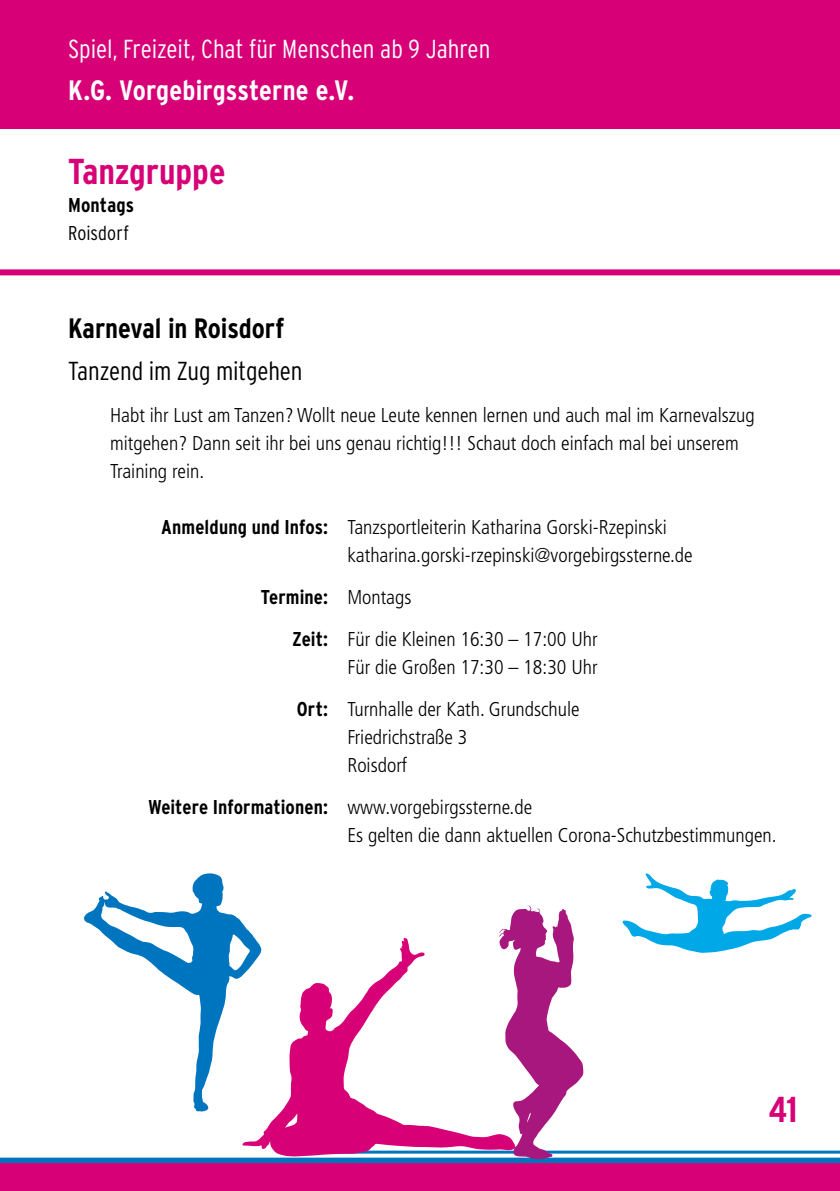
<style>
.page{position:relative;width:840px;height:1191px;background:#fff}
.page>*{position:absolute;margin:0;border:0;box-sizing:border-box;transform-origin:0 0}
.t1{font:700 36px "Interstate Condensed";color:#d70077}
.t2{font:700 28px "Interstate Condensed";letter-spacing:.005em;color:#fff}
.t3{font:700 28px "Interstate Condensed";letter-spacing:-.005em;color:#000}
.t4{font:300 26px "Interstate Condensed";color:#fff}
.t5{font:300 26px "Interstate Condensed";letter-spacing:-.005em;color:#000}
.t6{font:300 condensed 20px/28px "Frutiger LT Std";color:#000}
.t7{font:700 20px "Interstate Condensed";letter-spacing:.005em;color:#000}
.t8{font:300 20px "Interstate Condensed";letter-spacing:.005em;color:#000}
.s1{font-family:"Interstate Condensed";font-weight:700;font-stretch:normal}
.s2{font-family:"Frutiger LT Std";font-weight:300;font-stretch:condensed}
</style>
<div class="page">
<div style="left:0;top:269px;width:839px;height:6px;background:#d70077"></div>
<hr style="left:337px;top:1150px;width:502px;height:3px;background:#0075bf">
<div style="left:0;top:1157px;width:839px;height:6px;background:#0075bf"></div>
<div style="left:0;top:0;width:839px;height:128px;background:#d70077"></div>
<div style="left:0;top:1163px;width:839px;height:28px;background:#d70077"></div>
<svg style="left:242px;top:938px;width:256px;height:218px"></svg>
<svg style="left:622px;top:873px;width:190px;height:80px"></svg>
<svg style="left:84px;top:873px;width:177px;height:238px"></svg>
<svg style="left:498px;top:905px;width:85px;height:254px"></svg>
<h3 class="t4" style="left:68px;top:34px;width:423px">Spiel, Freizeit, Chat für Menschen ab 9 Jahren</h3>
<h2 class="t2" style="left:68px;top:75px;width:287px">K.G. Vorgebirgssterne e.V.</h2>
<h1 class="t1" style="left:68px;top:151px;width:159px">Tanzgruppe</h1>
<p class="t7" style="left:68px;top:194px;width:67px">Montags</p>
<p class="t8" style="left:68px;top:222px;width:62px">Roisdorf</p>
<h2 class="t3" style="left:68px;top:313px;width:217px">Karneval in Roisdorf</h2>
<h3 class="t5" style="left:68px;top:356px;width:236px">Tanzend im Zug mitgehen</h3>
<p class="t6" style="left:110px;top:401px;width:646px">Habt ihr Lust am Tanzen? Wollt neue Leute kennen lernen und auch mal im Karnevalszug mitgehen? Dann seit ihr bei uns genau richtig!!! Schaut doch einfach mal bei unserem<br>Training rein.</p>
<p class="t6" style="left:347px;top:513px;width:346px;text-indent:-186px"><span class="s1">Anmeldung und Infos:</span> Tanzsportleiterin Katharina Gorski-Rzepinski katharina.gorski-rzepinski@vorgebirgssterne.de</p>
<p class="t7" style="left:261px;top:586px;width:152px">Termine: <span class="s2">Montags</span></p>
<p class="t6" style="left:292px;top:625px;width:306px;text-align:right"><span class="s1">Zeit:</span> Für die Kleinen 16:30 – 17:00 Uhr<br>Für die Großen 17:30 – 18:30 Uhr</p>
<p class="t6" style="left:347px;top:695px;width:234px;text-indent:-50px"><span class="s1">Ort:</span> Turnhalle der Kath. Grundschule<br>Friedrichstraße 3<br>Roisdorf</p>
<p class="t6" style="left:347px;top:793px;width:430px;text-indent:-199px"><span class="s1">Weitere Informationen:</span> www.vorgebirgssterne.de<br>Es gelten die dann aktuellen Corona-Schutzbestimmungen.</p>
<h1 class="t1" style="left:768px;top:1089px;width:31px">41</h1>
</div>
